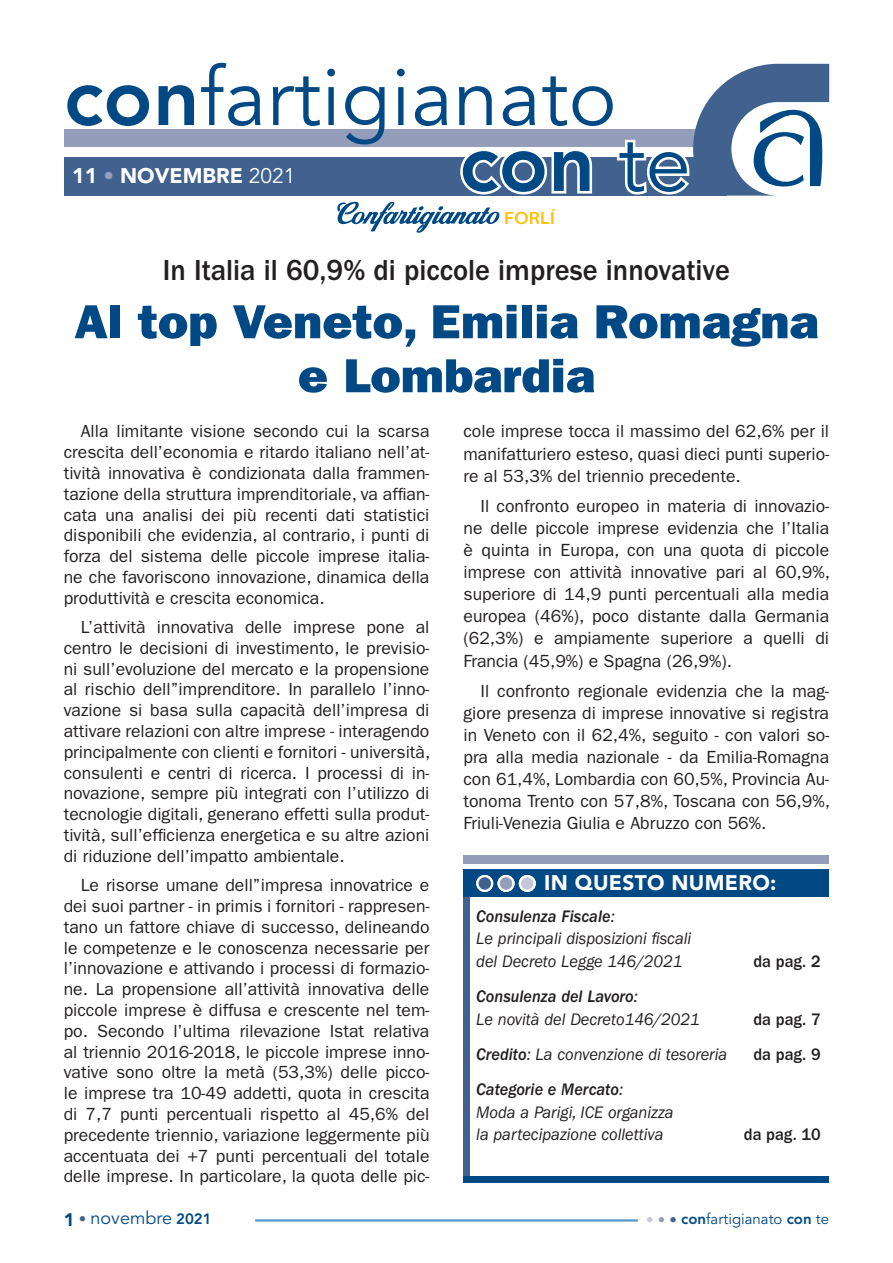
<style>
.page{position:relative;width:893px;height:1263px;background:#fff}
.page>*{position:absolute;margin:0;border:0;box-sizing:border-box;transform-origin:0 0}
.t1{font:81px "Avenir LT Std";letter-spacing:.005em;color:#014984}
.t2{font:800 81px "Avenir LT Std";color:#014984}
.t3{font:48px/54px "ITC Franklin Gothic Std Hvy";color:#014984;text-align:center;scale:1.05 1}
.t4{font:500 30px "ITC Franklin Gothic Std";color:#231f20;scale:.95 1}
.t5{font:900 21px "Avenir LT Std";letter-spacing:.015em;color:#fff}
.t6{font:18px "Avenir LT Std";color:#014984}
.t7{font:17.7px/20.9px "ITC Franklin Gothic Std";color:#231f20;text-align:justify}
.t8{font:italic 17.25px/22.5px "ITC Franklin Gothic Std";color:#231f20;scale:.95 1}
.t9{font:17.25px "ITC Franklin Gothic Std Med It";color:#231f20;scale:.95 1}
.t10{font:500 17.25px "ITC Franklin Gothic Std";color:#231f20;scale:.95 1}
.t11{font:15px "Avenir LT Std";color:#014984}
.s1{font-weight:800}
.s2{color:#949dba}
.s3{font-weight:400}
.s4{font-family:"ITC Franklin Gothic Std";font-style:italic}
.s5{font-family:"ITC Franklin Gothic Std Med It";font-style:normal}
.s6{font-weight:900}
.s7{font-size:15px;color:#41618e}
.s8{font-weight:800;font-size:15px}
.s9{color:#c4c8d9}
.s10{color:#41618e}
</style>
<div class="page">
<div style="left:64px;top:130px;width:650px;height:17px;background:#949dba"></div>
<div style="left:64px;top:157px;width:662px;height:39px;background:#41618e"></div>
<svg style="left:693px;top:64px;width:136px;height:132px"></svg>
<svg style="left:337px;top:201px;width:219px;height:32px"></svg>
<hr style="left:255px;top:1219px;width:383px;height:2px;background:#5496c8">
<div style="left:463px;top:1176px;width:366px;height:6px;background:#014984"></div>
<div style="left:463px;top:855px;width:366px;height:8px;background:#949dba"></div>
<div style="left:463px;top:870px;width:366px;height:27px;background:#014984"></div>
<div style="left:463px;top:897px;width:7px;height:279px;background:#41618e"></div>
<div style="left:477px;top:876px;width:15px;height:15px;background:#41618e;border-radius:50%"></div>
<div style="left:476px;top:875px;width:17px;height:17px;border:2px solid #fff;border-radius:50%"></div>
<svg style="left:499px;top:876px;width:14px;height:15px"></svg>
<div style="left:497px;top:875px;width:17px;height:17px;border:2px solid #fff;border-radius:50%"></div>
<div style="left:520px;top:876px;width:15px;height:15px;background:#c4c8d9;border-radius:50%"></div>
<div style="left:519px;top:875px;width:17px;height:17px;border:2px solid #fff;border-radius:50%"></div>
<h1 class="t1" style="left:64px;top:50px;width:554px"><span class="s1">con</span>fartigianato</h1>
<p class="t5" style="left:72px;top:163px;width:225px">11 <span class="s2">•</span> NOVEMBRE <span class="s3">2021</span></p>
<h1 class="t2" style="left:459px;top:115px;width:233px">con <span class="s3">te</span></h1>
<h3 class="t4" style="left:163px;top:253px;width:599px">In Italia il 60,9% di piccole imprese innovative</h3>
<h2 class="t3" style="left:74px;top:295px;width:710px">Al top Veneto, Emilia Romagna e Lombardia</h2>
<p class="t7" style="left:64px;top:421px;width:367px;text-indent:17px">Alla limitante visione secondo cui la scarsa crescita dell’economia e ritardo italiano nell’at&shy;tività innovativa è condizionata dalla frammen&shy;tazione della struttura imprenditoriale, va affian&shy;cata una analisi dei più recenti dati statistici disponibili che evidenzia, al contrario, i punti di forza del sistema delle piccole imprese italia&shy;ne che favoriscono innovazione, dinamica della produttività e crescita economica.</p>
<p class="t7" style="left:64px;top:617px;width:368px;text-indent:17px">L’attività innovativa delle imprese pone al centro le decisioni di investimento, le previsio&shy;ni sull’evoluzione del mercato e la propensione al rischio dell’’imprenditore. In parallelo l’inno&shy;vazione si basa sulla capacità dell’impresa di attivare relazioni con altre imprese - interagendo principalmente con clienti e fornitori - università, consulenti e centri di ricerca. I processi di in&shy;novazione, sempre più integrati con l’utilizzo di tecnologie digitali, generano effetti sulla produt&shy;tività, sull’efficienza energetica e su altre azioni di riduzione dell’impatto ambientale.</p>
<p class="t7" style="left:64px;top:875px;width:367px;text-indent:17px">Le risorse umane dell’’impresa innovatrice e dei suoi partner - in primis i fornitori - rappresen&shy;tano un fattore chiave di successo, delineando le competenze e le conoscenza necessarie per l’innovazione e attivando i processi di formazio&shy;ne. La propensione all’attività innovativa delle piccole imprese è diffusa e crescente nel tem&shy;po. Secondo l’ultima rilevazione Istat relativa al triennio 2016-2018, le piccole imprese inno&shy;vative sono oltre la metà (53,3%) delle picco&shy;le imprese tra 10-49 addetti, quota in crescita di 7,7 punti percentuali rispetto al 45,6% del precedente triennio, variazione leggermente più accentuata dei +7 punti percentuali del totale delle imprese. In particolare, la quota delle pic-</p>
<p class="t7" style="left:463px;top:421px;width:367px;line-height:22px">cole imprese tocca il massimo del 62,6% per il manifatturiero esteso, quasi dieci punti superio&shy;re al 53,3% del triennio precedente.</p>
<p class="t7" style="left:463px;top:495px;width:368px;line-height:22px;text-indent:17px">Il confronto europeo in materia di innovazio&shy;ne delle piccole imprese evidenzia che l’Italia è quinta in Europa, con una quota di piccole imprese con attività innovative pari al 60,9%, superiore di 14,9 punti percentuali alla media europea (46%), poco distante dalla Germania (62,3%) e ampiamente superiore a quelli di Francia (45,9%) e Spagna (26,9%).</p>
<p class="t7" style="left:463px;top:680px;width:368px;line-height:22px;text-indent:17px">Il confronto regionale evidenzia che la mag&shy;giore presenza di imprese innovative si registra in Veneto con il 62,4%, seguito - con valori so&shy;pra alla media nazionale - da Emilia-Romagna con 61,4%, Lombardia con 60,5%, Provincia Au&shy;tonoma Trento con 57,8%, Toscana con 56,9%, Friuli-Venezia Giulia e Abruzzo con 56%.</p>
<p class="t5" style="left:544px;top:870px;width:234px">IN QUESTO NUMERO:</p>
<p class="t9" style="left:476px;top:906px;width:147px">Consulenza Fiscale<span class="s4">:</span></p>
<p class="t8" style="left:476px;top:928px;width:228px">Le principali disposizioni fiscali del Decreto Legge 146/2021</p>
<p class="t10" style="left:753px;top:951px;width:72px">da pag. 2</p>
<p class="t9" style="left:476px;top:987px;width:172px">Consulenza del Lavoro<span class="s4">:</span></p>
<p class="t8" style="left:476px;top:1008px;width:237px">Le novità del Decreto146/2021</p>
<p class="t10" style="left:753px;top:1009px;width:72px">da pag. 7</p>
<p class="t8" style="left:476px;top:1043px;width:266px"><span class="s5">Credito</span>: La convenzione di tesoreria</p>
<p class="t10" style="left:753px;top:1044px;width:72px">da pag. 9</p>
<p class="t9" style="left:476px;top:1080px;width:156px">Categorie e Mercato<span class="s4">:</span></p>
<p class="t8" style="left:476px;top:1101px;width:209px">Moda a Parigi, ICE organizza la partecipazione collettiva</p>
<p class="t10" style="left:744px;top:1125px;width:82px">da pag. 10</p>
<p class="t6" style="left:64px;top:1207px;width:149px"><span class="s6">1</span> <span class="s7">•</span> novembre <span class="s8">2021</span></p>
<p class="t11" style="left:646px;top:1210px;width:184px"><span class="s9">•</span> <span class="s2">•</span> <span class="s10">•</span> <span class="s1">con</span>fartigianato <span class="s1">con</span> te</p>
</div>
